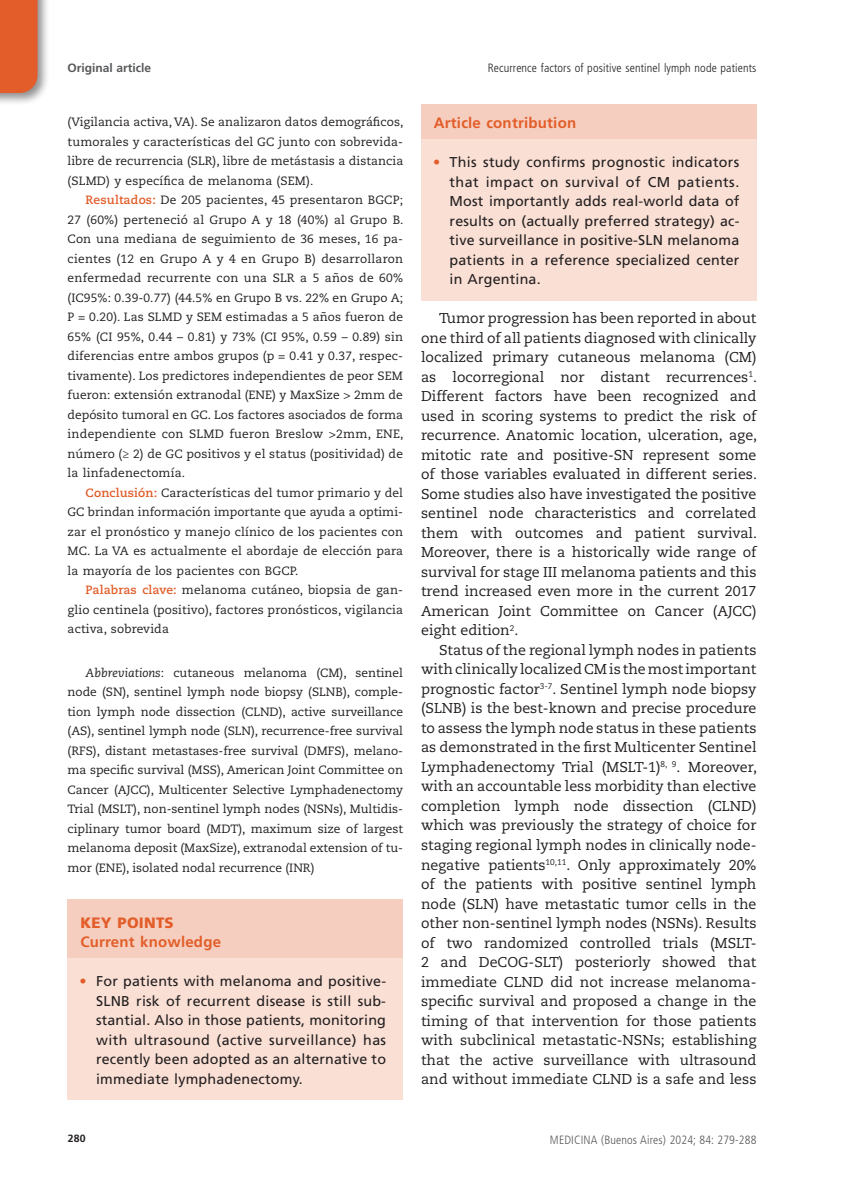
<style>
.page{position:relative;width:851px;height:1191px;background:#fff}
.page>*{position:absolute;margin:0;border:0;box-sizing:border-box;transform-origin:0 0}
.subtit-Puntos_clave{font:700 15px "Frutiger LT Std";letter-spacing:.015em;color:#e25d29}
.subtit-Puntos_clave-2{font:900 15px "Frutiger LT Std";letter-spacing:.015em;color:#e25d29}
.texto1{font:14.25px/19.5px "Caecilia LT Std";color:#231f20;text-align:justify}
.texto-Pto_clave{font:14.25px/19.5px "Frutiger LT Std";letter-spacing:.015em;color:#231f20;text-align:justify}
.resumen{font:12px/19.5px "Caecilia LT Std";letter-spacing:.015em;color:#231f20;text-align:justify}
.texto2{font:12px/19.5px "Caecilia LT Std";color:#231f20;text-align:justify}
.t1{font:300 condensed 12px "Frutiger LT Std";letter-spacing:.01em;color:#231f20}
.t2{font:300 condensed 12px "Frutiger LT Std";letter-spacing:.01em;color:#57585a}
.t3{font:700 12px "Frutiger LT Std";color:#57585a}
.t4{font:700 10.5px "Frutiger LT Std";color:#231f20}
.s1{font-weight:700;color:#e25d29}
.s2{font-style:italic}
.s3{color:#e25d29}
</style>
<div class="page">
<div style="left:0;top:0;width:50px;height:105px;background:#231f20;opacity:.5"></div>
<div style="left:0;top:0;width:38px;height:93px;background:#e25d29"></div>
<div style="left:68px;top:899px;width:335px;height:32px;background:#f6cebf"></div>
<div style="left:68px;top:923px;width:335px;height:32px;background:#f6cebf"></div>
<div style="left:68px;top:938px;width:335px;height:32px;background:#f6cebf"></div>
<div style="left:68px;top:958px;width:335px;height:142px;background:#f9dfd4"></div>
<div style="left:421px;top:104px;width:335px;height:32px;background:#f6cebf"></div>
<div style="left:421px;top:124px;width:335px;height:32px;background:#f6cebf"></div>
<div style="left:421px;top:139px;width:335px;height:161px;background:#f9dfd4"></div>
<p class="t3" style="left:68px;top:61px;width:85px">Original article</p>
<p class="t1" style="left:487px;top:61px;width:270px">Recurrence factors of positive sentinel lymph node patients</p>
<p class="resumen" style="left:68px;top:112px;width:337px">(Vigilancia activa, VA). Se analizaron datos demográficos, tumorales y características del GC junto con sobrevida&shy;libre de recurrencia (SLR), libre de metástasis a distancia (SLMD) y específica de melanoma (SEM).</p>
<p class="resumen" style="left:68px;top:190px;width:337px;text-indent:18px"><span class="s1">Resultados:</span> De 205 pacientes, 45 presentaron BGCP; 27 (60%) perteneció al Grupo A y 18 (40%) al Grupo B.<br>Con una mediana de seguimiento de 36 meses, 16 pa&shy;cientes (12 en Grupo A y 4 en Grupo B) desarrollaron enfermedad recurrente con una SLR a 5 años de 60% (IC95%: 0.39-0.77) (44.5% en Grupo B vs. 22% en Grupo A; P = 0.20). Las SLMD y SEM estimadas a 5 años fueron de 65% (CI 95%, 0.44 – 0.81) y 73% (CI 95%, 0.59 – 0.89) sin diferencias entre ambos grupos (p = 0.41 y 0.37, respec&shy;tivamente). Los predictores independientes de peor SEM fueron: extensión extranodal (ENE) y MaxSize &gt; 2mm de depósito tumoral en GC. Los factores asociados de forma independiente con SLMD fueron Breslow &gt;2mm, ENE, número (≥ 2) de GC positivos y el status (positividad) de la linfadenectomía.</p>
<p class="resumen" style="left:68px;top:483px;width:337px;text-indent:18px"><span class="s1">Conclusión:</span> Características del tumor primario y del GC brindan información importante que ayuda a optimi&shy;zar el pronóstico y manejo clínico de los pacientes con MC. La VA es actualmente el abordaje de elección para la mayoría de los pacientes con BGCP.</p>
<p class="resumen" style="left:68px;top:580px;width:337px;text-indent:18px"><span class="s1">Palabras clave:</span> melanoma cutáneo, biopsia de gan&shy;glio centinela (positivo), factores pronósticos, vigilancia activa, sobrevida</p>
<p class="texto2" style="left:68px;top:663px;width:337px;text-indent:18px"><span class="s2">Abbreviations</span>: cutaneous melanoma (CM), sentinel node (SN), sentinel lymph node biopsy (SLNB), comple&shy;tion lymph node dissection (CLND), active surveillance (AS), sentinel lymph node (SLN), recurrence-free survival (RFS), distant metastases-free survival (DMFS), melano&shy;ma specific survival (MSS), American Joint Committee on Cancer (AJCC), Multicenter Selective Lymphadenectomy Trial (MSLT), non-sentinel lymph nodes (NSNs), Multidis&shy;ciplinary tumor board (MDT), maximum size of largest melanoma deposit (MaxSize), extranodal extension of tu&shy;mor (ENE), isolated nodal recurrence (INR)</p>
<p class="subtit-Puntos_clave-2" style="left:80px;top:913px;width:95px">KEY POINTS</p>
<p class="subtit-Puntos_clave" style="left:80px;top:933px;width:142px">Current knowledge</p>
<p class="texto-Pto_clave" style="left:96px;top:971px;width:291px;text-indent:-17px"><span class="s3">•</span> For patients with melanoma and positive-SLNB risk of recurrent disease is still sub&shy;stantial. Also in those patients, monitoring with ultrasound (active surveillance) has recently been adopted as an alternative to immediate lymphadenectomy.</p>
<p class="subtit-Puntos_clave" style="left:434px;top:114px;width:144px">Article contribution</p>
<p class="texto-Pto_clave" style="left:449px;top:153px;width:291px;text-indent:-17px"><span class="s3">•</span> This study confirms prognostic indicators that impact on survival of CM patients.<br>Most importantly adds real-world data of results on (actually preferred strategy) ac&shy;tive surveillance in positive-SLN melanoma patients in a reference specialized center in Argentina.</p>
<p class="texto1" style="left:421px;top:309px;width:337px;text-indent:18px">Tumor progression has been reported in about one third of all patients diagnosed with clinically localized primary cutaneous melanoma (CM) as locorregional nor distant recurrences<sup>1</sup>.<br>Different factors have been recognized and used in scoring systems to predict the risk of recurrence. Anatomic location, ulceration, age, mitotic rate and positive-SN represent some of those variables evaluated in different series.<br>Some studies also have investigated the positive sentinel node characteristics and correlated them with outcomes and patient survival.<br>Moreover, there is a historically wide range of survival for stage III melanoma patients and this trend increased even more in the current 2017<br>American Joint Committee on Cancer (AJCC) eight edition<sup>2</sup>.</p>
<p class="texto1" style="left:421px;top:640px;width:337px;text-indent:18px">Status of the regional lymph nodes in patients with clinically localized CM is the most important prognostic factor<sup>3-7</sup>. Sentinel lymph node biopsy (SLNB) is the best-known and precise procedure to assess the lymph node status in these patients as demonstrated in the first Multicenter Sentinel Lymphadenectomy Trial (MSLT-1)<sup>8,</sup> <sup>9</sup>. Moreover, with an accountable less morbidity than elective completion lymph node dissection (CLND) which was previously the strategy of choice for staging regional lymph nodes in clinically node&shy;negative patients<sup>10,11</sup>. Only approximately 20% of the patients with positive sentinel lymph node (SLN) have metastatic tumor cells in the other non-sentinel lymph nodes (NSNs). Results of two randomized controlled trials (MSLT-2 and DeCOG-SLT) posteriorly showed that immediate CLND did not increase melanoma&shy;specific survival and proposed a change in the timing of that intervention for those patients with subclinical metastatic-NSNs; establishing that the active surveillance with ultrasound and without immediate CLND is a safe and less</p>
<p class="t4" style="left:68px;top:1132px;width:19px">280</p>
<p class="t2" style="left:550px;top:1132px;width:208px">MEDICINA (Buenos Aires) 2024; 84: 279-288</p>
</div>
